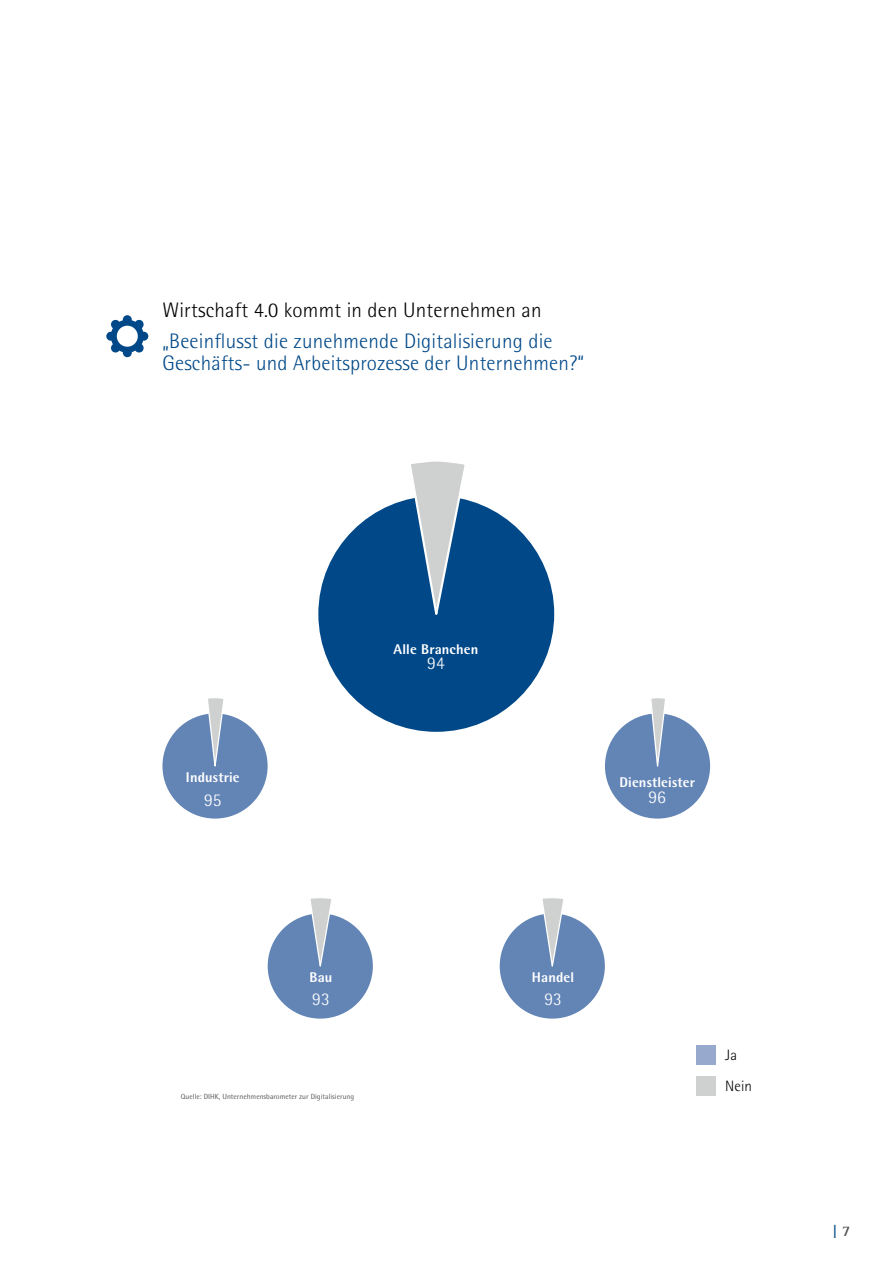
<style>
.page{position:relative;width:893px;height:1263px;background:#fff}
.page>*{position:absolute;margin:0;border:0;box-sizing:border-box;transform-origin:0 0}
.t1{font:300 21px/22.5px "Rotis Semi Sans";letter-spacing:.01em;color:#004888}
.t2{font:300 21px "Rotis Semi Sans";letter-spacing:.01em;color:#000}
.t3{font:300 18px "Rotis Semi Sans";letter-spacing:.01em;color:#fff}
.t4{font:300 15px/31px "Rotis Semi Sans";letter-spacing:.01em;color:#000}
.t5{font:700 15px "Rotis Semi Serif";color:#004888}
.t6{font:800 14.1px "Rotis Semi Sans";letter-spacing:.01em;color:#fff}
.t7{font:7.5px "Rotis Semi Sans";color:#565655}
.s1{color:#565655}
</style>
<div class="page">
<div style="left:697px;top:1045px;width:19px;height:20px;background:#97aace"></div>
<div style="left:697px;top:1076px;width:19px;height:20px;background:#cfd0d0"></div>
<div style="left:162px;top:713px;width:106px;height:106px;background:#6385b6;border-radius:50%"></div>
<div style="left:318px;top:496px;width:236px;height:236px;background:#004888;border-radius:50%"></div>
<div style="left:605px;top:713px;width:105px;height:106px;background:#6385b6;border-radius:50%"></div>
<div style="left:500px;top:913px;width:105px;height:106px;background:#6385b6;border-radius:50%"></div>
<div style="left:268px;top:913px;width:105px;height:106px;background:#6385b6;border-radius:50%"></div>
<svg style="left:206px;top:698px;width:20px;height:69px"></svg>
<svg style="left:407px;top:461px;width:61px;height:154px"></svg>
<svg style="left:650px;top:698px;width:17px;height:69px"></svg>
<svg style="left:540px;top:898px;width:26px;height:69px"></svg>
<svg style="left:308px;top:898px;width:26px;height:69px"></svg>
<svg style="left:106px;top:315px;width:42px;height:42px"></svg>
<p class="t2" style="left:162px;top:298px;width:381px">Wirtschaft 4.0 kommt in den Unternehmen an</p>
<p class="t1" style="left:162px;top:329px;width:423px">„Beeinflusst die zunehmende Digitalisierung die<br>Geschäfts- und Arbeitsprozesse der Unternehmen?“</p>
<p class="t6" style="left:186px;top:768px;width:55px">Industrie</p>
<p class="t3" style="left:204px;top:789px;width:19px">95</p>
<p class="t6" style="left:394px;top:640px;width:86px">Alle Branchen</p>
<p class="t3" style="left:427px;top:652px;width:19px">94</p>
<p class="t6" style="left:619px;top:773px;width:77px">Dienstleister</p>
<p class="t3" style="left:648px;top:786px;width:19px">96</p>
<p class="t6" style="left:309px;top:968px;width:25px">Bau</p>
<p class="t3" style="left:312px;top:989px;width:19px">93</p>
<p class="t7" style="left:181px;top:1092px;width:175px">Quelle: DIHK, Unternehmensbarometer zur Digitalisierung</p>
<p class="t6" style="left:532px;top:968px;width:44px">Handel</p>
<p class="t3" style="left:544px;top:989px;width:19px">93</p>
<p class="t4" style="left:725px;top:1039px;width:28px">Ja<br>Nein</p>
<p class="t5" style="left:832px;top:1221px;width:20px">| <span class="s1">7</span></p>
</div>
